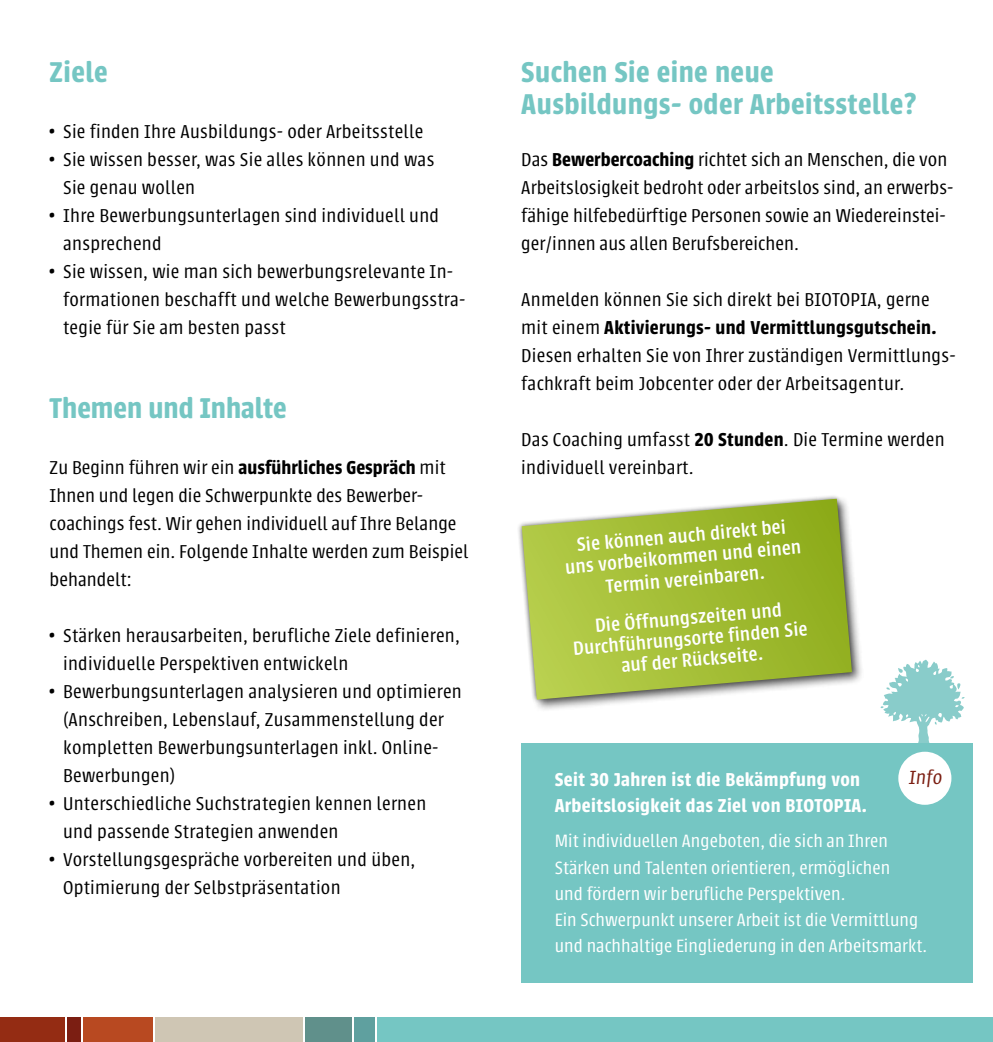
<style>
.page{position:relative;width:993px;height:1042px;background:#fff}
.page>*{position:absolute;margin:0;border:0;box-sizing:border-box;transform-origin:0 0}
.t1{font:600 31.5px/31.5px "Urbana";letter-spacing:.015em;color:#75c6c3}
.t2{font:500 21px/21.9px "Urbana";color:#fff;text-align:center}
.t3{font:italic 300 21px "Urbana";color:#7b1e12}
.t4{font:300 20.65px/28px "Urbana";letter-spacing:.015em;color:#000}
.t5{font:600 20.65px/26.2px "Urbana";letter-spacing:.02em;color:#fff}
.t6{font:300 19.6px/26.2px "Urbana";letter-spacing:.005em;color:#fff}
.s1{font-weight:600}
</style>
<div class="page">
<div style="left:517px;top:495px;width:346px;height:217px;background:#000;opacity:.6"></div>
<svg style="left:517px;top:495px;width:340px;height:210px"></svg>
<svg style="left:521px;top:499px;width:330px;height:200px;background:#abc14f"></svg>
<div style="left:0;top:1017px;width:64px;height:25px;background:#942c13"></div>
<div style="left:67px;top:1017px;width:14px;height:25px;background:#7b1e12"></div>
<div style="left:83px;top:1017px;width:70px;height:25px;background:#b84921"></div>
<div style="left:155px;top:1017px;width:147px;height:25px;background:#cfc6b4"></div>
<div style="left:305px;top:1017px;width:46px;height:25px;background:#60908b"></div>
<div style="left:354px;top:1017px;width:21px;height:25px;background:#5fa09f"></div>
<div style="left:377px;top:1017px;width:615px;height:25px;background:#75c6c3"></div>
<svg style="left:880px;top:659px;width:84px;height:84px"></svg>
<div style="left:521px;top:743px;width:451px;height:239px;background:#75c6c3"></div>
<div style="left:898px;top:752px;width:53px;height:53px;background:#fff;border-radius:50%"></div>
<h1 class="t1" style="left:50px;top:57px;width:60px">Ziele</h1>
<p class="t4" style="left:50px;top:118px;width:375px">• Sie finden Ihre Ausbildungs- oder Arbeitsstelle</p>
<p class="t4" style="left:63px;top:146px;width:372px;text-indent:-13px">• Sie wissen besser, was Sie alles können und was<br>Sie genau wollen</p>
<p class="t4" style="left:63px;top:202px;width:377px;text-indent:-13px">• Ihre Bewerbungsunterlagen sind individuell und ansprechend</p>
<p class="t4" style="left:63px;top:258px;width:404px;text-indent:-13px">• Sie wissen, wie man sich bewerbungsrelevante In&shy;formationen beschafft und welche Bewerbungsstra&shy;tegie für Sie am besten passt</p>
<h1 class="t1" style="left:50px;top:393px;width:238px">Themen und Inhalte</h1>
<p class="t4" style="left:50px;top:454px;width:420px">Zu Beginn führen wir ein <span class="s1">ausführliches Gespräch</span> mit Ihnen und legen die Schwerpunkte des Bewerber&shy;coachings fest. Wir gehen individuell auf Ihre Belange und Themen ein. Folgende Inhalte werden zum Beispiel behandelt:</p>
<p class="t4" style="left:63px;top:622px;width:398px;text-indent:-13px">• Stärken herausarbeiten, berufliche Ziele definieren, individuelle Perspektiven entwickeln</p>
<p class="t4" style="left:63px;top:678px;width:400px;text-indent:-13px">• Bewerbungsunterlagen analysieren und optimieren (Anschreiben, Lebenslauf, Zusammenstellung der kompletten Bewerbungsunterlagen inkl. Online-Bewerbungen)</p>
<p class="t4" style="left:63px;top:790px;width:364px;text-indent:-13px">• Unterschiedliche Suchstrategien kennen lernen und passende Strategien anwenden</p>
<p class="t4" style="left:63px;top:846px;width:353px;text-indent:-13px">• Vorstellungsgespräche vorbereiten und üben,<br>Optimierung der Selbstpräsentation</p>
<h1 class="t1" style="left:521px;top:57px;width:396px">Suchen Sie eine neue<br>Ausbildungs- oder Arbeitsstelle?</h1>
<p class="t4" style="left:521px;top:146px;width:433px">Das <span class="s1">Bewerbercoaching</span> richtet sich an Menschen, die von Arbeitslosigkeit bedroht oder arbeitslos sind, an erwerbs&shy;fähige hilfebedürftige Personen sowie an Wiedereinstei&shy;ger/innen aus allen Berufsbereichen.</p>
<p class="t4" style="left:521px;top:286px;width:436px">Anmelden können Sie sich direkt bei BIOTOPIA, gerne mit einem <span class="s1">Aktivierungs- und Vermittlungsgutschein.<br></span>Diesen erhalten Sie von Ihrer zuständigen Vermittlungs&shy;fachkraft beim Jobcenter oder der Arbeitsagentur.</p>
<p class="t4" style="left:521px;top:426px;width:424px">Das Coaching umfasst <span class="s1">20 Stunden</span>. Die Termine werden individuell vereinbart.</p>
<p class="t2" style="left:562px;top:535px;width:238px;rotate:-5deg">Sie können auch direkt bei uns vorbeikommen und einen<br>Termin vereinbaren.</p>
<p class="t2" style="left:570px;top:618px;width:236px;line-height:21px;rotate:-5deg">Die Öffnungszeiten und<br>Durchführungsorte finden Sie auf der Rückseite.</p>
<p class="t3" style="left:908px;top:767px;width:35px">Info</p>
<p class="t5" style="left:554px;top:767px;width:313px">Seit 30 Jahren ist die Bekämpfung von<br>Arbeitslosigkeit das Ziel von BIOTOPIA.</p>
<p class="t6" style="left:554px;top:828px;width:373px">Mit individuellen Angeboten, die sich an Ihren Stärken und Talenten orientieren, ermöglichen<br>und fördern wir berufliche Perspektiven.<br>Ein Schwerpunkt unserer Arbeit ist die Vermittlung und nachhaltige Eingliederung in den Arbeitsmarkt.</p>
</div>
